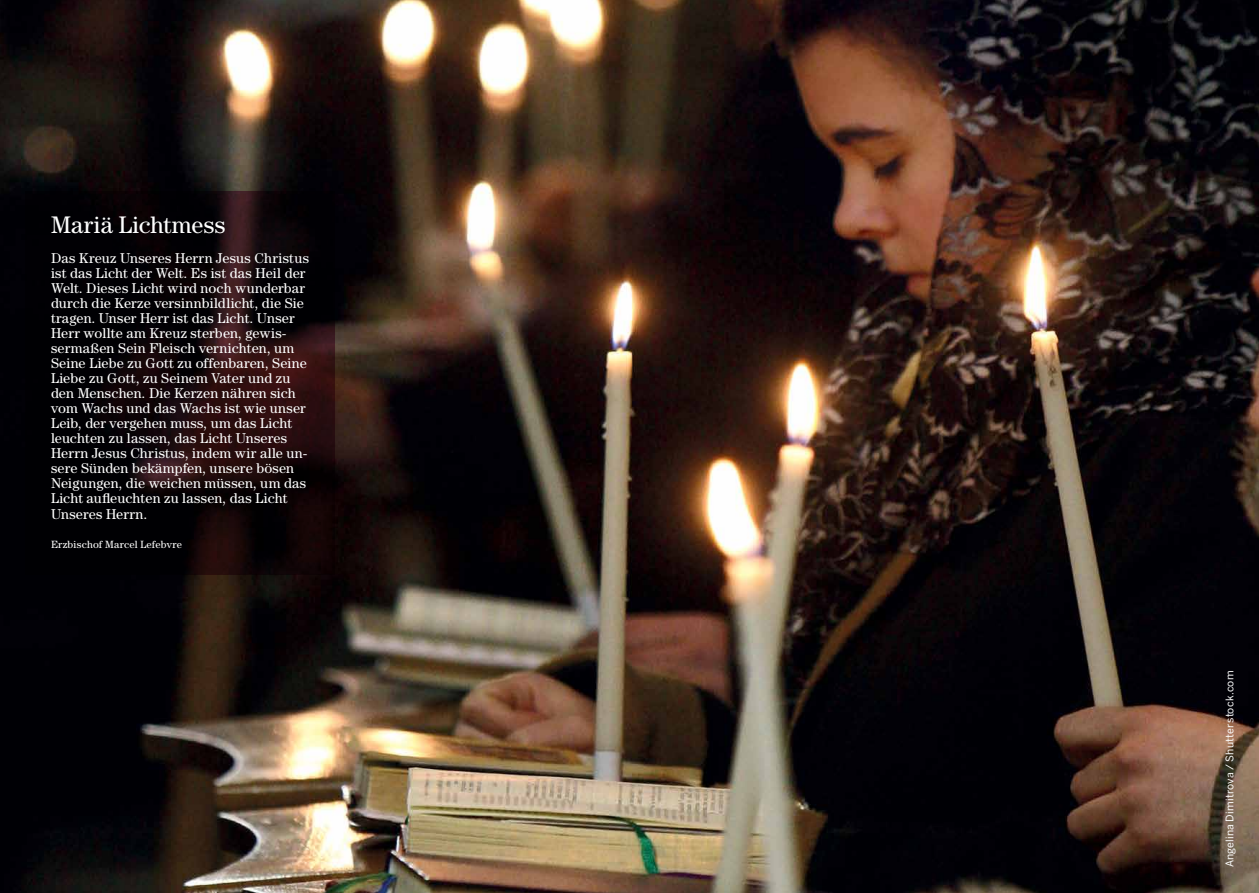
<style>
.page{position:relative;width:1259px;height:893px;background:#fff}
.page>*{position:absolute;margin:0;border:0;box-sizing:border-box;transform-origin:0 0}
.t1{font:24px "Century Std";letter-spacing:.01em;color:#fff}
.t2{font:14.25px/15px "Century Std";letter-spacing:.01em;color:#fff}
.t3{font:10.5px "Benton Sans";letter-spacing:.015em;color:#fff}
.t4{font:10.5px "Century Std";letter-spacing:.015em;color:#fff}
</style>
<div class="page">
<img style="left:0;top:0;width:1259px;height:893px">
<svg style="left:26px;top:191px;width:309px;height:384px;background:#0e0507"></svg>
<h1 class="t1" style="left:51px;top:211px;width:176px">Mariä Lichtmess</h1>
<p class="t2" style="left:51px;top:251px;width:259px">Das Kreuz Unseres Herrn Jesus Christus ist das Licht der Welt. Es ist das Heil der Welt. Dieses Licht wird noch wunderbar durch die Kerze versinnbildlicht, die Sie tragen. Unser Herr ist das Licht. Unser Herr wollte am Kreuz sterben, gewis&shy;sermaßen Sein Fleisch vernichten, um Seine Liebe zu Gott zu offenbaren, Seine Liebe zu Gott, zu Seinem Vater und zu den Menschen. Die Kerzen nähren sich vom Wachs und das Wachs ist wie unser Leib, der vergehen muss, um das Licht leuchten zu lassen, das Licht Unseres Herrn Jesus Christus, indem wir alle un&shy;sere Sünden bekämpfen, unsere bösen Neigungen, die weichen müssen, um das Licht aufleuchten zu lassen, das Licht Unseres Herrn.</p>
<p class="t4" style="left:51px;top:539px;width:133px">Erzbischof Marcel Lefebvre</p>
<p class="t3" style="left:1223px;top:867px;width:198px;rotate:-90deg">Angelina Dimitrova / Shutterstock.com</p>
</div>
